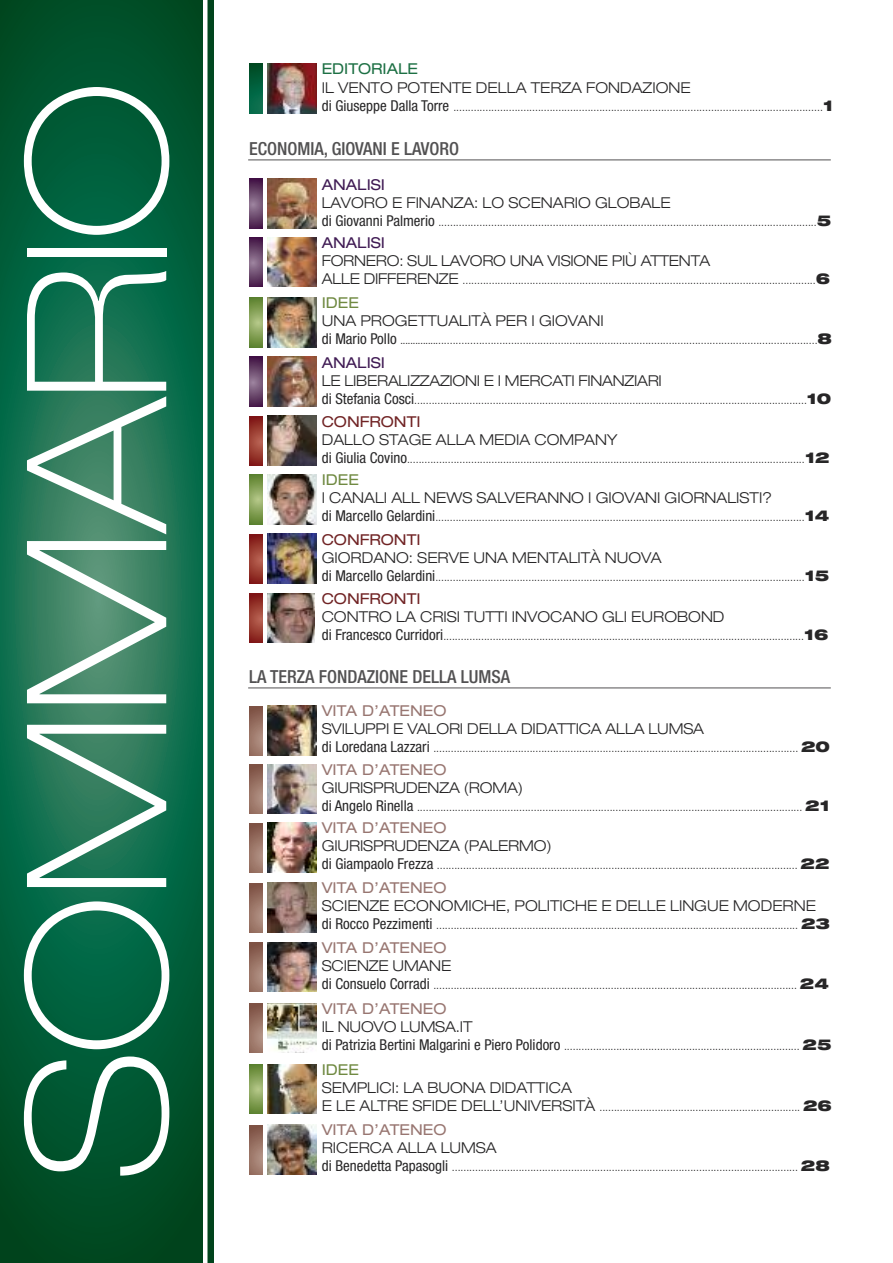
<style>
.page{position:relative;width:893px;height:1263px;background:#fff}
.page>*{position:absolute;margin:0;border:0;box-sizing:border-box;transform-origin:0 0}
.t1{font:100 expanded 195px "Helvetica Neue LT Pro";letter-spacing:-.02em;color:#fff}
.t2{font:500 condensed 18px "Helvetica Neue LT Std";color:#525152}
.t3{font:300 expanded 15px "Helvetica Neue LT Pro";color:#272627}
.t4{font:expanded 15px "Helvetica Neue LT Pro";color:#987671}
.t5{font:expanded 15px "Helvetica Neue LT Pro";color:#702324}
.t6{font:expanded 15px "Helvetica Neue LT Pro";color:#401b54}
.t7{font:expanded 15px "Helvetica Neue LT Pro";color:#708a42}
.t8{font:expanded 15px "Helvetica Neue LT Pro";color:#1d7044}
.t9{font:300 expanded 10.5px "Helvetica Neue LT Pro";color:#272627}
.s1{font-weight:400;font-stretch:condensed;font-size:15px}
.s2{font-weight:900;font-size:15px}
.s3{font-size:15px}
.s4{font-size:15px;color:#fff}
.s5{font-weight:400;font-stretch:condensed}
</style>
<div class="page">
<svg style="left:250px;top:64px;width:12px;height:49px"></svg>
<svg style="left:0;top:0;width:213px;height:1263px;background:#116744"></svg>
<hr style="left:203px;top:0;width:4px;height:1263px;background:#fff">
<img style="left:267px;top:64px;width:50px;height:49px">
<svg style="left:250px;top:179px;width:12px;height:49px"></svg>
<img style="left:267px;top:179px;width:50px;height:49px">
<svg style="left:250px;top:357px;width:12px;height:50px"></svg>
<img style="left:267px;top:357px;width:50px;height:50px">
<svg style="left:250px;top:416px;width:12px;height:49px"></svg>
<img style="left:267px;top:416px;width:50px;height:49px">
<svg style="left:250px;top:474px;width:12px;height:50px"></svg>
<img style="left:267px;top:474px;width:50px;height:50px">
<svg style="left:250px;top:534px;width:12px;height:49px"></svg>
<img style="left:267px;top:534px;width:50px;height:49px">
<svg style="left:250px;top:298px;width:12px;height:49px"></svg>
<img style="left:267px;top:298px;width:50px;height:49px">
<svg style="left:250px;top:237px;width:12px;height:50px"></svg>
<img style="left:267px;top:237px;width:50px;height:50px">
<hr style="left:248px;top:160px;width:583px;height:1px;background:#525152">
<div style="left:250px;top:593px;width:12px;height:50px;background:#801717"></div>
<svg style="left:250px;top:597px;width:12px;height:44px"></svg>
<img style="left:267px;top:593px;width:48px;height:50px">
<div style="left:250px;top:942px;width:12px;height:50px;background:#7f5345"></div>
<svg style="left:250px;top:949px;width:12px;height:43px"></svg>
<img style="left:267px;top:942px;width:50px;height:50px">
<svg style="left:250px;top:883px;width:12px;height:49px"></svg>
<svg style="left:267px;top:882px;width:50px;height:1px"></svg>
<img style="left:267px;top:883px;width:50px;height:49px">
<svg style="left:250px;top:1064px;width:12px;height:50px"></svg>
<img style="left:267px;top:1064px;width:50px;height:50px">
<div style="left:250px;top:1003px;width:12px;height:50px;background:#7f5345"></div>
<svg style="left:250px;top:1010px;width:12px;height:43px"></svg>
<img style="left:267px;top:1003px;width:50px;height:50px">
<svg style="left:250px;top:1125px;width:12px;height:49px"></svg>
<img style="left:267px;top:1125px;width:50px;height:49px">
<svg style="left:250px;top:823px;width:12px;height:49px"></svg>
<img style="left:267px;top:822px;width:50px;height:50px">
<svg style="left:250px;top:706px;width:12px;height:49px"></svg>
<img style="left:267px;top:706px;width:50px;height:49px">
<div style="left:250px;top:764px;width:12px;height:50px;background:#7f5345"></div>
<svg style="left:250px;top:771px;width:12px;height:43px"></svg>
<img style="left:267px;top:764px;width:50px;height:50px">
<hr style="left:248px;top:687px;width:583px;height:1px;background:#525152">
<h1 class="t1" style="left:27px;top:1181px;width:1101px;rotate:-90deg">SOMMARIO</h1>
<h3 class="t8" style="left:322px;top:64px;width:98px">EDITORIALE</h3>
<h3 class="t3" style="left:322px;top:82px;width:370px">IL VENTO POTENTE DELLA TERZA FONDAZIONE</h3>
<p class="t9" style="left:322px;top:103px;width:513px"><span class="s1">di Giuseppe Dalla Torre</span> ..............................................................................................................................<span class="s2">1</span></p>
<h2 class="t2" style="left:249px;top:142px;width:212px">ECONOMIA, GIOVANI E LAVORO</h2>
<h3 class="t6" style="left:322px;top:179px;width:65px">ANALISI</h3>
<h3 class="t3" style="left:322px;top:197px;width:350px">LAVORO E FINANZA: LO SCENARIO GLOBALE</h3>
<p class="t9" style="left:322px;top:218px;width:511px"><span class="s1">di Giovanni Palmerio</span> .................................................................................................................................<span class="s2">5</span></p>
<h3 class="t6" style="left:322px;top:237px;width:65px">ANALISI</h3>
<h3 class="t3" style="left:322px;top:255px;width:390px">FORNERO: SUL LAVORO UNA VISIONE PIÙ ATTENTA</h3>
<p class="t9" style="left:322px;top:276px;width:510px"><span class="s3">ALLE DIFFERENZE</span><span class="s4">.</span>.........................................................................................................................<span class="s2">6</span></p>
<h3 class="t7" style="left:322px;top:298px;width:39px">IDEE</h3>
<h3 class="t3" style="left:322px;top:316px;width:283px">UNA PROGETTUALITÀ PER I GIOVANI</h3>
<p class="t9" style="left:322px;top:337px;width:512px"><span class="s1">di Mario Pollo</span> <span class="s5">...............</span>..................................................................................................................................<span class="s2">8</span></p>
<h3 class="t6" style="left:322px;top:357px;width:65px">ANALISI</h3>
<h3 class="t3" style="left:322px;top:375px;width:342px">LE LIBERALIZZAZIONI E I MERCATI FINANZIARI</h3>
<p class="t9" style="left:322px;top:396px;width:511px"><span class="s1">di Stefania Cosci</span>.......................................................................................................................................<span class="s2">10</span></p>
<h3 class="t5" style="left:322px;top:416px;width:100px">CONFRONTI</h3>
<h3 class="t3" style="left:322px;top:434px;width:297px">DALLO STAGE ALLA MEDIA COMPANY</h3>
<p class="t9" style="left:322px;top:455px;width:509px"><span class="s1">di Giulia Covino</span>.........................................................................................................................................<span class="s2">12</span></p>
<h3 class="t7" style="left:322px;top:474px;width:39px">IDEE</h3>
<h3 class="t3" style="left:322px;top:492px;width:452px">I CANALI ALL NEWS SALVERANNO I GIOVANI GIORNALISTI?</h3>
<p class="t9" style="left:322px;top:514px;width:509px"><span class="s1">di Marcello Gelardini</span>...............................................................................................................................<span class="s2">14</span></p>
<h3 class="t5" style="left:322px;top:534px;width:100px">CONFRONTI</h3>
<h3 class="t3" style="left:322px;top:552px;width:342px">GIORDANO: SERVE UNA MENTALITÀ NUOVA</h3>
<p class="t9" style="left:322px;top:573px;width:509px"><span class="s1">di Marcello Gelardini</span>...............................................................................................................................<span class="s2">15</span></p>
<h3 class="t5" style="left:322px;top:593px;width:100px">CONFRONTI</h3>
<h3 class="t3" style="left:322px;top:611px;width:404px">CONTRO LA CRISI TUTTI INVOCANO GLI EUROBOND</h3>
<p class="t9" style="left:322px;top:632px;width:508px"><span class="s1">di Francesco Curridori</span>............................................................................................................................<span class="s2">16</span></p>
<h2 class="t2" style="left:249px;top:670px;width:262px">LA TERZA FONDAZIONE DELLA LUMSA</h2>
<h3 class="t4" style="left:322px;top:706px;width:126px">VITA D’ATENEO</h3>
<h3 class="t3" style="left:322px;top:724px;width:384px">SVILUPPI E VALORI DELLA DIDATTICA ALLA LUMSA</h3>
<p class="t9" style="left:322px;top:745px;width:510px"><span class="s1">di Loredana Lazzari</span> ............................................................................................................................. <span class="s2">20</span></p>
<h3 class="t4" style="left:322px;top:764px;width:126px">VITA D’ATENEO</h3>
<h3 class="t3" style="left:322px;top:782px;width:203px">GIURISPRUDENZA (ROMA)</h3>
<p class="t9" style="left:322px;top:803px;width:509px"><span class="s1">di Angelo Rinella</span> .................................................................................................................................... <span class="s2">21</span></p>
<h3 class="t4" style="left:322px;top:822px;width:126px">VITA D’ATENEO</h3>
<h3 class="t3" style="left:322px;top:840px;width:231px">GIURISPRUDENZA (PALERMO)</h3>
<p class="t9" style="left:322px;top:862px;width:509px"><span class="s1">di Giampaolo Frezza</span> ............................................................................................................................ <span class="s2">22</span></p>
<h3 class="t4" style="left:322px;top:882px;width:126px">VITA D’ATENEO</h3>
<h3 class="t3" style="left:322px;top:900px;width:496px">SCIENZE ECONOMICHE, POLITICHE E DELLE LINGUE MODERNE</h3>
<p class="t9" style="left:322px;top:922px;width:510px"><span class="s1">di Rocco Pezzimenti</span> ............................................................................................................................ <span class="s2">23</span></p>
<h3 class="t4" style="left:322px;top:942px;width:126px">VITA D’ATENEO</h3>
<h3 class="t3" style="left:322px;top:960px;width:131px">SCIENZE UMANE</h3>
<p class="t9" style="left:322px;top:981px;width:509px"><span class="s1">di Consuelo Corradi</span> ............................................................................................................................. <span class="s2">24</span></p>
<h3 class="t4" style="left:322px;top:1003px;width:126px">VITA D’ATENEO</h3>
<h3 class="t3" style="left:322px;top:1021px;width:152px">IL NUOVO LUMSA.IT</h3>
<p class="t9" style="left:322px;top:1042px;width:511px"><span class="s1">di Patrizia Bertini Malgarini e Piero Polidoro</span> ................................................................................. <span class="s2">25</span></p>
<h3 class="t7" style="left:322px;top:1064px;width:39px">IDEE</h3>
<h3 class="t3" style="left:322px;top:1082px;width:252px">SEMPLICI: LA BUONA DIDATTICA</h3>
<p class="t9" style="left:322px;top:1103px;width:512px"><span class="s3">E LE ALTRE SFIDE DELL’UNIVERSITÀ</span> ..................................................................... <span class="s2">26</span></p>
<h3 class="t4" style="left:322px;top:1125px;width:126px">VITA D’ATENEO</h3>
<h3 class="t3" style="left:322px;top:1143px;width:177px">RICERCA ALLA LUMSA</h3>
<p class="t9" style="left:322px;top:1164px;width:510px"><span class="s1">di Benedetta Papasogli</span> ....................................................................................................................... <span class="s2">28</span></p>
</div>
